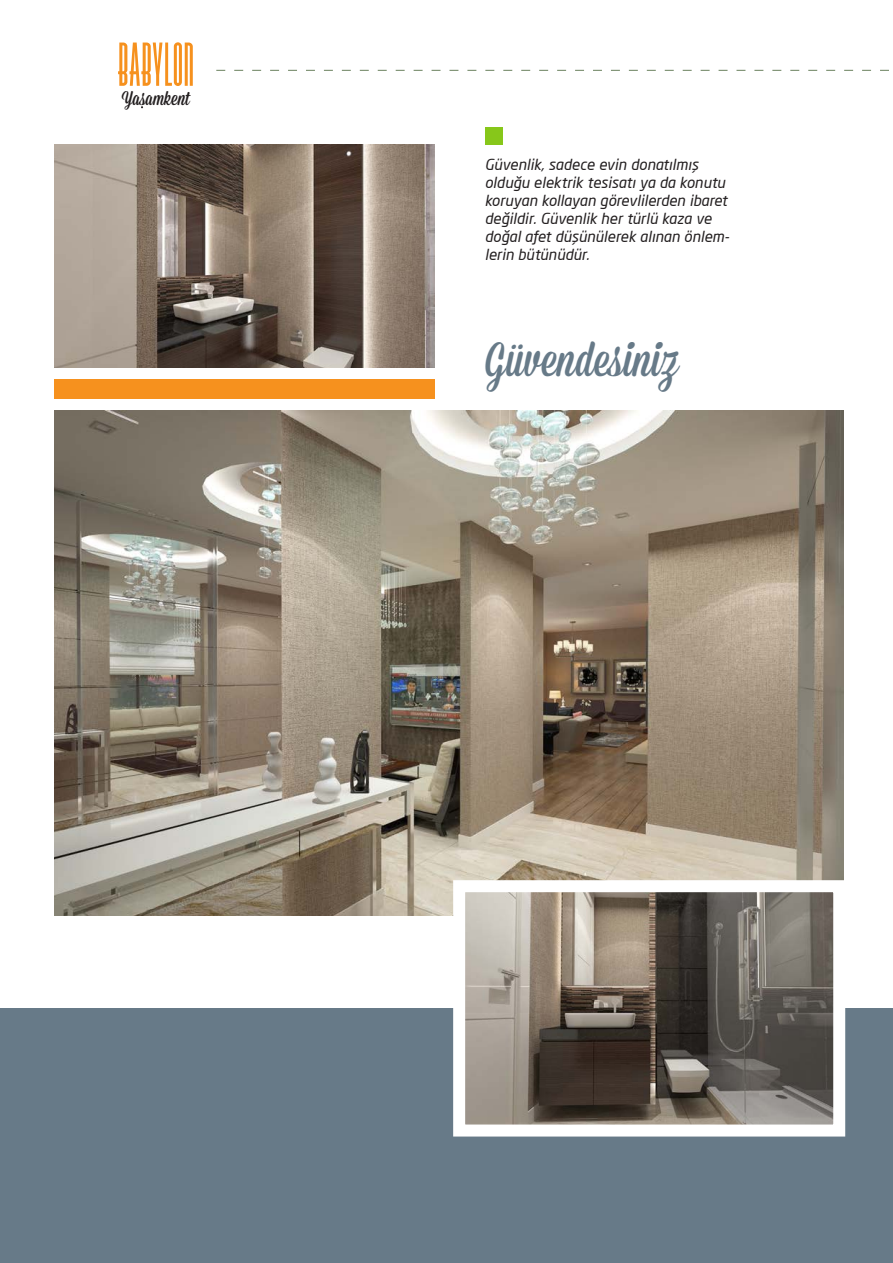
<style>
.page{position:relative;width:893px;height:1263px;background:#fff}
.page>*{position:absolute;margin:0;border:0;box-sizing:border-box;transform-origin:0 0}
.t1{font:700 70.2px "Valencia";color:#f6911e}
.t2{font:48px "Mission Script";color:#677a88}
.t3{font:19.8px "Mission Script";color:#231f20}
.t4{font:italic 15px/18px "Neo Sans Pro";color:#231f20}
</style>
<div class="page">
<img style="left:54px;top:410px;width:790px;height:505px">
<div style="left:0;top:1008px;width:893px;height:255px;background:#677a88"></div>
<img style="left:54px;top:145px;width:380px;height:223px">
<img style="left:466px;top:893px;width:366px;height:230px">
<div style="left:453px;top:880px;width:392px;height:256px;border:12px solid #fff"></div>
<div style="left:54px;top:379px;width:380px;height:20px;background:#f6911e"></div>
<div style="left:485px;top:127px;width:17px;height:18px;background:#87c71a"></div>
<svg style="left:216px;top:70px;width:673px;height:1px"></svg>
<p class="t1" style="left:117px;top:39px;width:78px">BABYLON</p>
<p class="t3" style="left:122px;top:87px;width:70px">Yasamkent</p>
<p class="t4" style="left:485px;top:156px;width:246px">Güvenlik, sadece evin donatılmış olduğu elektrik tesisatı ya da konutu koruyan kollayan görevlilerden ibaret değildir. Güvenlik her türlü kaza ve doğal afet düşünülerek alınan önlem&shy;lerin bütünüdür.</p>
<p class="t2" style="left:485px;top:331px;width:196px">Güvendesiniz</p>
</div>
